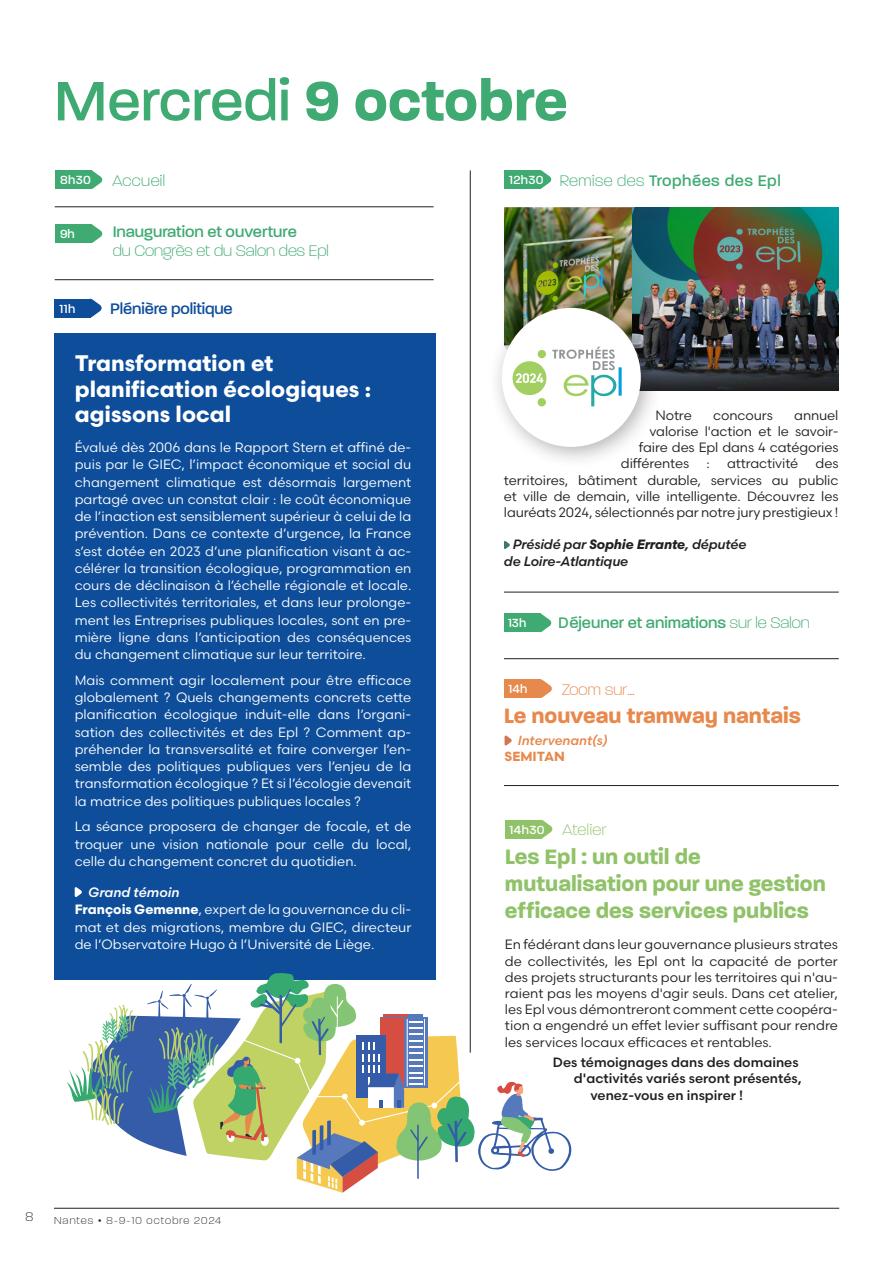
<style>
.page{position:relative;width:893px;height:1263px;background:#fff}
.page>*{position:absolute;margin:0;border:0;box-sizing:border-box;transform-origin:0 0}
.t1{font:500 60px "Paralucent";color:#3faa72}
.t2{font:700 22.5px/27px "Paralucent";color:#90c269}
.t3{font:700 22.5px/25.5px "Scandia";color:#fff}
.t4{font:700 22.5px "Paralucent";color:#e7894c}
.t5{font:500 16.5px "Paralucent";color:#3faa72}
.t6{font:500 16.5px "Paralucent";letter-spacing:.03em;color:#3faa72}
.t7{font:200 16.5px "Paralucent";color:#3faa72}
.t8{font:500 16.5px "Paralucent";letter-spacing:-.01em;color:#0d4d9a}
.t9{font:200 16.5px "Paralucent";letter-spacing:.03em;color:#90c269}
.t10{font:200 16.5px "Paralucent";letter-spacing:.01em;color:#e7894c}
.t11{font:200 16.5px "Paralucent";letter-spacing:.03em;color:#3faa72}
.t12{font:13.5px/17.2px "Scandia";color:#fff;text-align:justify}
.t13{font:13.5px/16.2px "Scandia";letter-spacing:-.01em;color:#231f20;text-align:justify}
.t14{font:500 13.5px "Scandia";color:#231f20}
.t15{font:italic 500 13.5px/16.2px "Scandia";letter-spacing:-.01em;color:#231f20}
.t16{font:italic 500 13.5px "Scandia";color:#fff}
.t17{font:200 13.5px "Paralucent";color:#231f20}
.t18{font:italic 500 13.2px "Scandia";color:#e7894c}
.t19{font:700 13.2px "Scandia";color:#e7894c}
.t20{font:500 12.75px "Paralucent";letter-spacing:.015em;color:#fff}
.t21{font:200 10.95px "Paralucent";letter-spacing:.11em;color:#231f20}
.s1{font-weight:700}
.s2{font-size:12.75px;color:#fff}
.s3{font-weight:200}
.s4{font-weight:500;font-size:12.75px;color:#fff}
</style>
<div class="page">
<hr style="left:55px;top:206px;width:379px;height:1px;background:#231f20">
<hr style="left:55px;top:279px;width:379px;height:1px;background:#231f20">
<hr style="left:504px;top:592px;width:335px;height:1px;background:#231f20">
<div style="left:55px;top:170px;width:36px;height:19px;background:#3faa72"></div>
<svg style="left:91px;top:170px;width:12px;height:19px"></svg>
<div style="left:504px;top:170px;width:36px;height:19px;background:#3faa72"></div>
<svg style="left:540px;top:170px;width:12px;height:19px"></svg>
<div style="left:505px;top:820px;width:36px;height:18px;background:#90c269"></div>
<svg style="left:539px;top:819px;width:14px;height:20px"></svg>
<div style="left:55px;top:224px;width:36px;height:19px;background:#3faa72"></div>
<svg style="left:91px;top:224px;width:12px;height:19px"></svg>
<hr style="left:470px;top:170px;width:1px;height:883px;background:#231f20">
<hr style="left:504px;top:658px;width:335px;height:1px;background:#231f20">
<hr style="left:504px;top:785px;width:335px;height:1px;background:#231f20">
<div style="left:505px;top:679px;width:36px;height:19px;background:#e7894c"></div>
<svg style="left:541px;top:679px;width:11px;height:19px"></svg>
<div style="left:504px;top:614px;width:36px;height:18px;background:#3faa72"></div>
<svg style="left:538px;top:613px;width:14px;height:20px"></svg>
<div style="left:54px;top:333px;width:382px;height:646px;background:#0d4d9a"></div>
<div style="left:54px;top:299px;width:37px;height:18px;background:#0d4d9a"></div>
<svg style="left:88px;top:298px;width:14px;height:20px"></svg>
<svg style="left:75px;top:887px;width:7px;height:10px"></svg>
<img style="left:504px;top:207px;width:128px;height:86px">
<svg style="left:504px;top:541px;width:6px;height:8px"></svg>
<img style="left:632px;top:207px;width:207px;height:183px">
<svg style="left:505px;top:735px;width:7px;height:11px"></svg>
<svg style="left:67px;top:973px;width:505px;height:220px"></svg>
<hr style="left:54px;top:1208px;width:785px;height:1px;background:#231f20">
<div style="left:487px;top:293px;width:176px;height:176px;background:#231f20;opacity:.35"></div>
<div style="left:502px;top:308px;width:139px;height:139px;background:#fff;border-radius:50%"></div>
<hr style="left:619px;top:367px;width:3px;height:29px;background:#069edb">
<svg style="left:552px;top:347px;width:64px;height:59px"></svg>
<div style="left:538px;top:350px;width:8px;height:8px;background:#a2cf62;border-radius:50%"></div>
<div style="left:513px;top:361px;width:33px;height:34px;background:#a2cf62;border-radius:50%"></div>
<div style="left:538px;top:398px;width:8px;height:8px;background:#a2cf62;border-radius:50%"></div>
<svg style="left:516px;top:373px;width:27px;height:10px"></svg>
<h1 class="t1" style="left:54px;top:65px;width:515px">Mercredi <span class="s1">9 octobre</span></h1>
<p class="t20" style="left:60px;top:173px;width:32px">8h30</p>
<p class="t11" style="left:113px;top:171px;width:54px">Accueil</p>
<p class="t6" style="left:509px;top:170px;width:273px"><span class="s2">12h30</span> <span class="s3">Remise des</span> Trophées des Epl</p>
<p class="t20" style="left:60px;top:227px;width:16px">9h</p>
<p class="t5" style="left:113px;top:221px;width:186px">Inauguration et ouverture</p>
<p class="t7" style="left:113px;top:242px;width:218px">du Congrès et du Salon des Epl</p>
<p class="t20" style="left:59px;top:301px;width:17px">11h</p>
<p class="t8" style="left:110px;top:299px;width:124px">Plénière politique</p>
<p class="t3" style="left:75px;top:350px;width:298px">Transformation et planification écologiques : agissons local</p>
<p class="t12" style="left:75px;top:439px;width:338px">Évalué dès 2006 dans le Rapport Stern et affiné de&shy;puis par le GIEC, l’impact économique et social du changement climatique est désormais largement partagé avec un constat clair : le coût économique de l’inaction est sensiblement supérieur à celui de la prévention. Dans ce contexte d’urgence, la France s’est dotée en 2023 d’une planification visant à ac&shy;célérer la transition écologique, programmation en cours de déclinaison à l’échelle régionale et locale.<br>Les collectivités territoriales, et dans leur prolonge&shy;ment les Entreprises publiques locales, sont en pre&shy;mière ligne dans l’anticipation des conséquences du changement climatique sur leur territoire.</p>
<p class="t12" style="left:75px;top:671px;width:338px">Mais comment agir localement pour être efficace globalement ? Quels changements concrets cette planification écologique induit-elle dans l’organi&shy;sation des collectivités et des Epl ? Comment ap&shy;préhender la transversalité et faire converger l’en&shy;semble des politiques publiques vers l’enjeu de la transformation écologique ? Et si l’écologie devenait la matrice des politiques publiques locales ?</p>
<p class="t12" style="left:75px;top:818px;width:338px">La séance proposera de changer de focale, et de troquer une vision nationale pour celle du local, celle du changement concret du quotidien.</p>
<p class="t16" style="left:88px;top:884px;width:93px">Grand témoin</p>
<p class="t12" style="left:75px;top:901px;width:338px"><span class="s1">François Gemenne</span>, expert de la gouvernance du cli&shy;mat et des migrations, membre du GIEC, directeur de l’Observatoire Hugo à l’Université de Liège.</p>
<p class="t13" style="left:655px;top:407px;width:38px">Notre</p>
<p class="t13" style="left:713px;top:407px;width:61px">concours</p>
<p class="t13" style="left:794px;top:407px;width:46px">annuel</p>
<p class="t13" style="left:649px;top:423px;width:191px">valorise l'action et le savoir-</p>
<p class="t13" style="left:639px;top:439px;width:201px">faire des Epl dans 4 catégories</p>
<p class="t13" style="left:621px;top:455px;width:70px">différentes</p>
<p class="t13" style="left:706px;top:455px;width:5px">:</p>
<p class="t13" style="left:727px;top:455px;width:73px">attractivité</p>
<p class="t13" style="left:504px;top:455px;width:336px;text-indent:312px">des territoires, bâtiment durable, services au public et ville de demain, ville intelligente. Découvrez les lauréats 2024, sélectionnés par notre jury prestigieux !</p>
<p class="t15" style="left:504px;top:536px;width:244px;text-indent:9px">Présidé par <span class="s1">Sophie Errante</span>, députée de Loire-Atlantique</p>
<p class="t20" style="left:508px;top:616px;width:20px">13h</p>
<p class="t5" style="left:559px;top:613px;width:252px">Déjeuner et animations <span class="s3">sur le Salon</span></p>
<p class="t20" style="left:509px;top:681px;width:20px">14h</p>
<p class="t10" style="left:562px;top:680px;width:74px">Zoom sur…</p>
<p class="t4" style="left:504px;top:702px;width:298px">Le nouveau tramway nantais</p>
<p class="t18" style="left:518px;top:732px;width:91px">Intervenant(s)</p>
<p class="t19" style="left:505px;top:748px;width:62px">SEMITAN</p>
<p class="t9" style="left:510px;top:820px;width:98px"><span class="s4">14h30</span> Atelier</p>
<p class="t2" style="left:505px;top:843px;width:322px">Les Epl : un outil de mutualisation pour une gestion efficace des services publics</p>
<p class="t13" style="left:505px;top:936px;width:335px">En fédérant dans leur gouvernance plusieurs strates de collectivités, les Epl ont la capacité de porter des projets structurants pour les territoires qui n'au&shy;raient pas les moyens d'agir seuls. Dans cet atelier, les Epl vous démontreront comment cette coopéra&shy;tion a engendré un effet levier suffisant pour rendre les services locaux efficaces et rentables.</p>
<p class="t14" style="left:553px;top:1054px;width:247px">Des témoignages dans des domaines</p>
<p class="t14" style="left:574px;top:1070px;width:229px">d'activités variés seront présentés,</p>
<p class="t14" style="left:590px;top:1086px;width:154px">venez-vous en inspirer !</p>
<p class="t17" style="left:26px;top:1209px;width:9px">8</p>
<p class="t21" style="left:54px;top:1214px;width:169px">Nantes • 8-9-10 octobre 2024</p>
</div>
